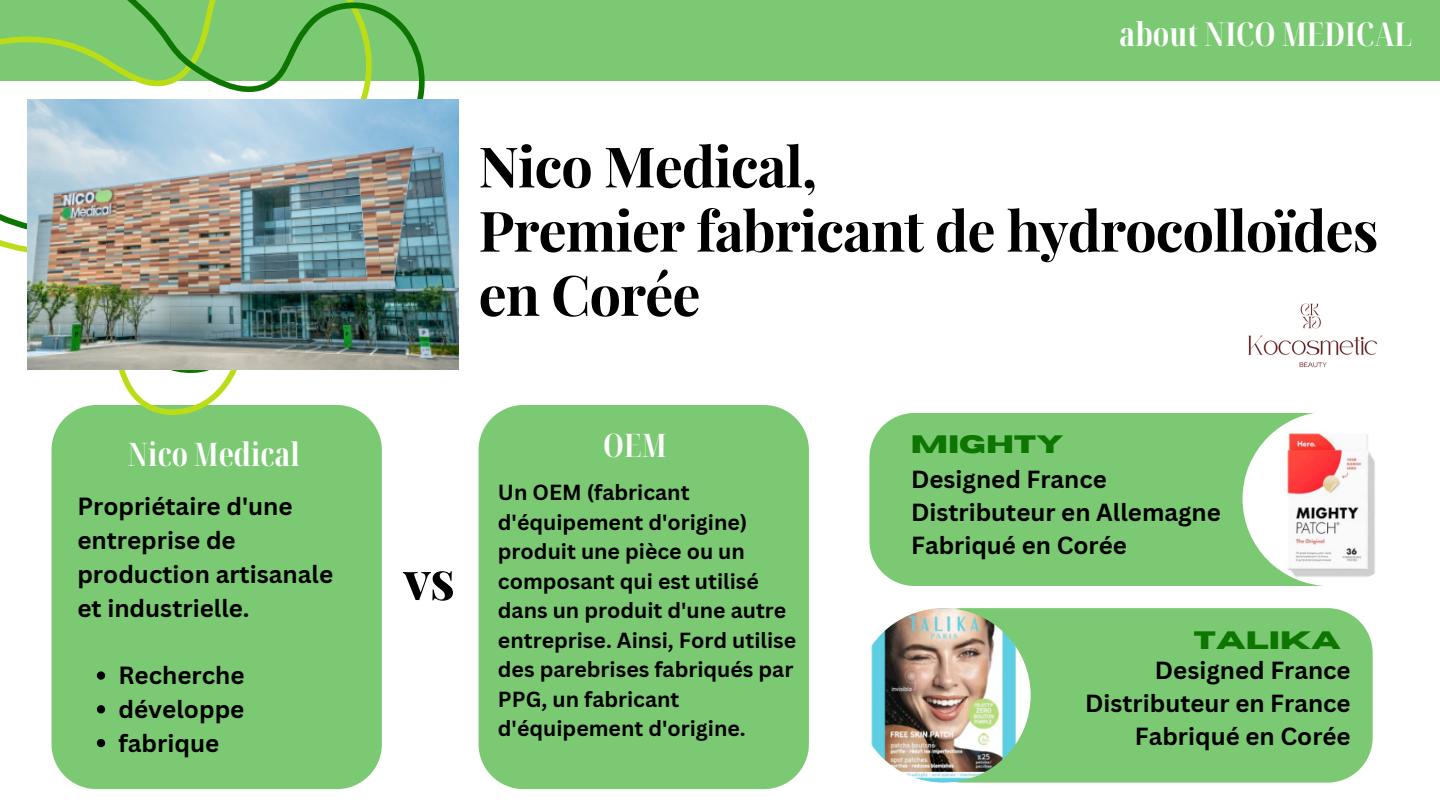
<style>
.page{position:relative;width:1440px;height:810px;background:#fff}
.page>*{position:absolute;margin:0;border:0;box-sizing:border-box;transform-origin:0 0}
.t1{font:700 55.9px/64.2px "Playfair Display";letter-spacing:-.02em;color:#000}
.t2{font:700 54.2px "Playfair Display";color:#000}
.t3{font:700 extra-condensed 32.9px "Noto Serif Display";color:#fff}
.t4{font:700 extra-condensed 32.4px "Noto Serif Display";color:#fff}
.t5{font:700 25.1px "Horizon";color:#0c7600}
.t6{font:700 24.2px/33.8px "Canva Sans";color:#000}
.t7{font:700 24.1px "Canva Sans";color:#000}
.t8{font:700 21.3px/29.5px "Canva Sans";color:#000}
</style>
<div class="page">
<div style="left:52px;top:405px;width:330px;height:384px;background:#7bc973;border-radius:45px"></div>
<div style="left:0;top:0;width:1440px;height:81px;background:#7bc973"></div>
<div style="left:479px;top:405px;width:330px;height:384px;background:#7bc973;border-radius:45px"></div>
<svg style="left:0;top:0;width:459px;height:408px"></svg>
<img style="left:27px;top:99px;width:431px;height:270px">
<div style="left:869px;top:413px;width:452px;height:173px;background:#7bc973"></div>
<div style="left:918px;top:608px;width:455px;height:175px;background:#7bc973"></div>
<img style="left:1243px;top:412px;width:174px;height:174px;border-radius:50%">
<img style="left:856px;top:608px;width:175px;height:175px;border-radius:50%">
<svg style="left:97px;top:671px;width:8px;height:9px"></svg>
<svg style="left:97px;top:705px;width:8px;height:8px"></svg>
<svg style="left:97px;top:739px;width:8px;height:8px"></svg>
<img style="left:1238px;top:303px;width:140px;height:117px">
<p class="t3" style="left:1119px;top:11px;width:294px">about NICO MEDICAL</p>
<p class="t1" style="left:479px;top:132px;width:340px">Nico Medical,</p>
<p class="t1" style="left:479px;top:196px;width:901px">Premier fabricant de hydrocolloïdes en Corée</p>
<p class="t4" style="left:127px;top:431px;width:174px">Nico Medical</p>
<p class="t4" style="left:603px;top:422px;width:65px">OEM</p>
<p class="t5" style="left:911px;top:432px;width:154px">MIGHTY</p>
<p class="t6" style="left:77px;top:489px;width:257px">Propriétaire d'une entreprise de production artisanale et industrielle.</p>
<p class="t6" style="left:119px;top:658px;width:128px">Recherche</p>
<p class="t6" style="left:119px;top:692px;width:127px">développe</p>
<p class="t6" style="left:119px;top:725px;width:102px">fabrique</p>
<p class="t2" style="left:403px;top:541px;width:53px">vs</p>
<p class="t8" style="left:498px;top:477px;width:300px">Un OEM (fabricant d'équipement d'origine) produit une pièce ou un composant qui est utilisé dans un produit d'une autre entreprise. Ainsi, Ford utilise des parebrises fabriqués par<br>PPG, un fabricant d'équipement d'origine.</p>
<p class="t7" style="left:911px;top:462px;width:197px">Designed France</p>
<p class="t7" style="left:911px;top:495px;width:311px">Distributeur en Allemagne</p>
<p class="t7" style="left:911px;top:528px;width:217px">Fabriqué en Corée</p>
<p class="t5" style="left:1193px;top:628px;width:149px">TALIKA</p>
<p class="t7" style="left:1155px;top:653px;width:197px">Designed France</p>
<p class="t7" style="left:1085px;top:686px;width:267px">Distributeur en France</p>
<p class="t7" style="left:1135px;top:719px;width:217px">Fabriqué en Corée</p>
</div>
